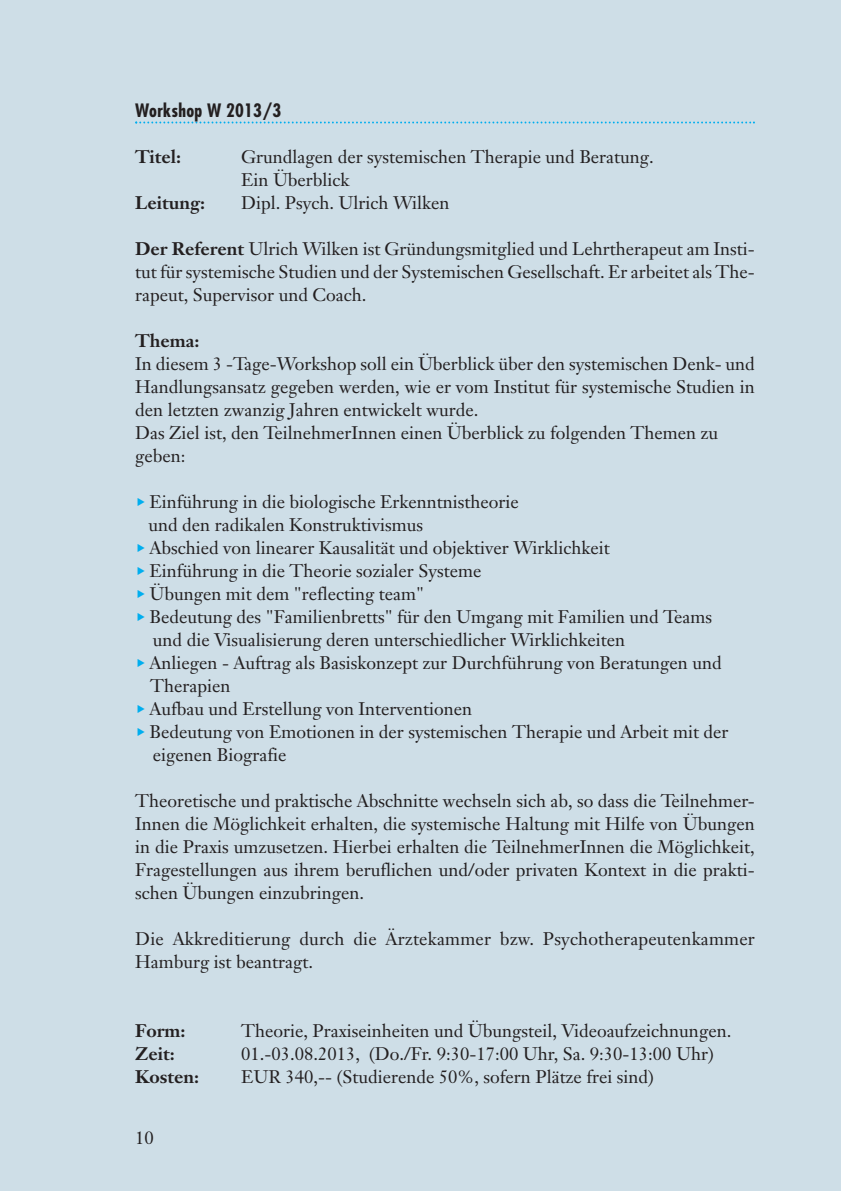
<style>
.page{position:relative;width:842px;height:1191px;background:#fff}
.page>*{position:absolute;margin:0;border:0;box-sizing:border-box;transform-origin:0 0}
.t1{font:18px/23px "Janson Text";color:#231f20}
.t2{font:700 18px "Janson Text";color:#231f20}
.t3{font:700 condensed 18px "Futura";letter-spacing:.015em;color:#231f20}
.s1{font-weight:700}
.s2{color:#00aeef}
</style>
<div class="page">
<div style="left:0;top:1px;width:840px;height:1190px;background:#cedee7"></div>
<svg style="left:135px;top:121px;width:620px;height:2px"></svg>
<p class="t3" style="left:135px;top:99px;width:148px">Workshop W 2013/3</p>
<p class="t2" style="left:135px;top:145px;width:48px">Titel:</p>
<p class="t1" style="left:241px;top:145px;width:414px">Grundlagen der systemischen Therapie und Beratung.<br>Ein Überblick</p>
<p class="t2" style="left:135px;top:191px;width:71px">Leitung:</p>
<p class="t1" style="left:241px;top:191px;width:210px">Dipl. Psych. Ulrich Wilken</p>
<p class="t1" style="left:135px;top:237px;width:621px;text-align:justify"><span class="s1">Der Referent</span> Ulrich Wilken ist Gründungsmitglied und Lehrtherapeut am Insti&shy;tut für systemische Studien und der Systemischen Gesellschaft. Er arbeitet als The&shy;rapeut, Supervisor und Coach.</p>
<p class="t2" style="left:135px;top:329px;width:66px">Thema:</p>
<p class="t1" style="left:135px;top:352px;width:621px">In diesem 3 -Tage-Workshop soll ein Überblick über den systemischen Denk- und Handlungsansatz gegeben werden, wie er vom Institut für systemische Studien in den letzten zwanzig Jahren entwickelt wurde.<br>Das Ziel ist, den TeilnehmerInnen einen Überblick zu folgenden Themen zu geben:</p>
<p class="t1" style="left:149px;top:490px;width:372px;text-indent:-13px"><span class="s2">◆</span>Einführung in die biologische Erkenntnistheorie und den radikalen Konstruktivismus</p>
<p class="t1" style="left:135px;top:536px;width:476px"><span class="s2">◆</span>Abschied von linearer Kausalität und objektiver Wirklichkeit</p>
<p class="t1" style="left:135px;top:559px;width:348px"><span class="s2">◆</span>Einführung in die Theorie sozialer Systeme</p>
<p class="t1" style="left:135px;top:582px;width:290px"><span class="s2">◆</span>Übungen mit dem "reflecting team"</p>
<p class="t1" style="left:153px;top:605px;width:561px;text-indent:-18px"><span class="s2">◆</span>Bedeutung des "Familienbretts" für den Umgang mit Familien und Teams und die Visualisierung deren unterschiedlicher Wirklichkeiten</p>
<p class="t1" style="left:150px;top:651px;width:573px;text-indent:-15px"><span class="s2">◆</span>Anliegen - Auftrag als Basiskonzept zur Durchführung von Beratungen und<br>Therapien</p>
<p class="t1" style="left:135px;top:697px;width:338px"><span class="s2">◆</span>Aufbau und Erstellung von Interventionen</p>
<p class="t1" style="left:153px;top:720px;width:577px;text-indent:-18px"><span class="s2">◆</span>Bedeutung von Emotionen in der systemischen Therapie und Arbeit mit der eigenen Biografie</p>
<p class="t1" style="left:135px;top:789px;width:621px;text-align:justify">Theoretische und praktische Abschnitte wechseln sich ab, so dass die Teilnehmer-Innen die Möglichkeit erhalten, die systemische Haltung mit Hilfe von Übungen in die Praxis umzusetzen. Hierbei erhalten die TeilnehmerInnen die Möglichkeit, Fragestellungen aus ihrem beruflichen und/oder privaten Kontext in die prakti&shy;schen Übungen einzubringen.</p>
<p class="t1" style="left:135px;top:927px;width:621px">Die Akkreditierung durch die Ärztekammer bzw. Psychotherapeutenkammer<br>Hamburg ist beantragt.</p>
<p class="t2" style="left:135px;top:1019px;width:52px">Form:</p>
<p class="t1" style="left:241px;top:1019px;width:492px">Theorie, Praxiseinheiten und Übungsteil, Videoaufzeichnungen.</p>
<p class="t2" style="left:135px;top:1042px;width:41px">Zeit:</p>
<p class="t1" style="left:241px;top:1042px;width:474px">01.-03.08.2013, (Do./Fr. 9:30-17:00 Uhr, Sa. 9:30-13:00 Uhr)</p>
<p class="t2" style="left:135px;top:1065px;width:65px">Kosten:</p>
<p class="t1" style="left:241px;top:1065px;width:414px">EUR 340,-- (Studierende 50%, sofern Plätze frei sind)</p>
<p class="t1" style="left:135px;top:1126px;width:20px">10</p>
</div>
